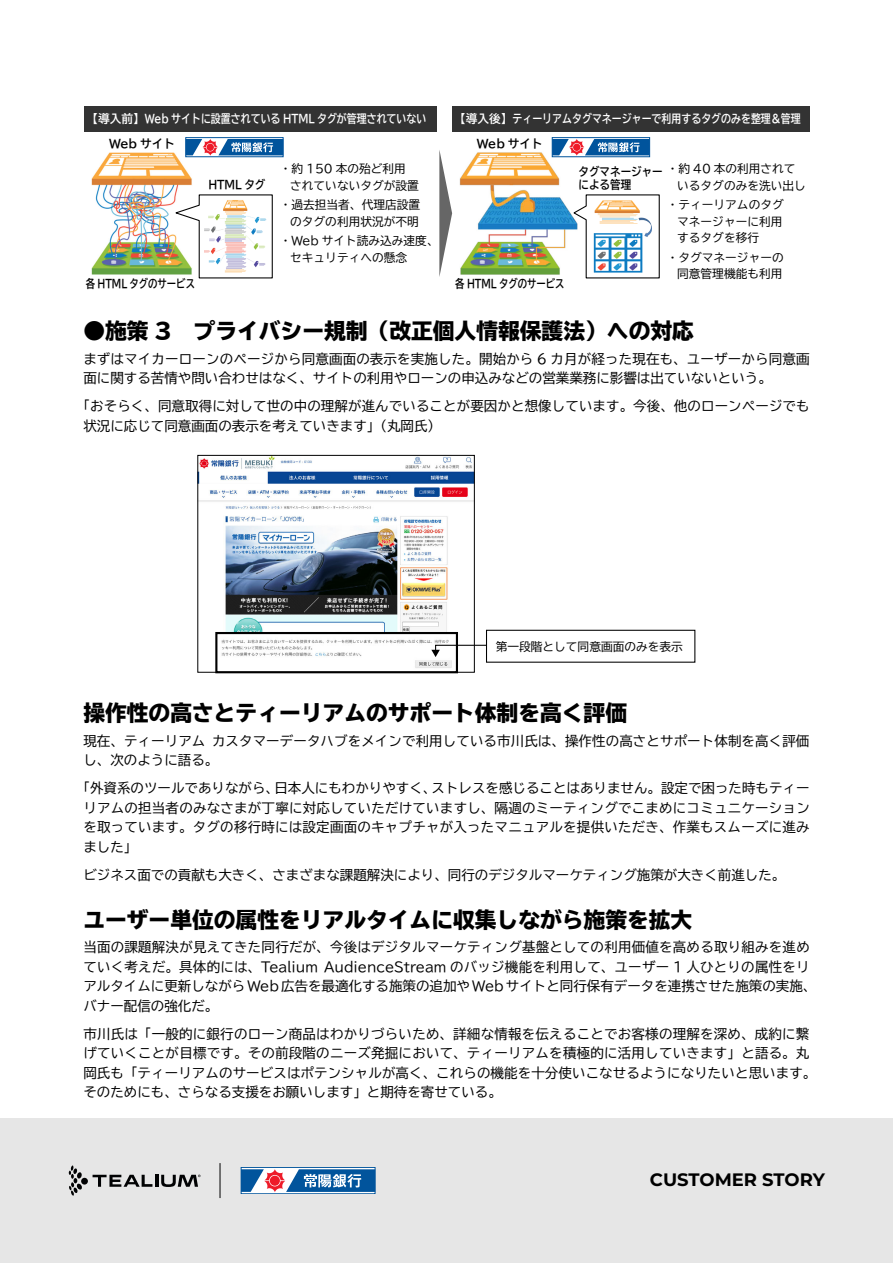
<style>
.page{position:relative;width:893px;height:1263px;background:#fff}
.page>*{position:absolute;margin:0;border:0;box-sizing:border-box;transform-origin:0 0}
.t-H2-つめ{font:800 21.75px "TBUD Go Std";color:#000}
.t-end-Customer_Story{font:700 18px "Montserrat";letter-spacing:-.005em;color:#000}
._0-body-9pt-つめ{font:13.5px/19.5px "TBUD Go Std";letter-spacing:.005em;color:#000}
.t1{font:11.7px/16.5px "TBUD Go Std";color:#000}
.t2{font:700 11.7px/24.2px "TBUD Go Std";color:#fff}
.t3{font:700 11.7px "TBUD Go Std";color:#000;scale:.8 1}
.t4{font:700 11.7px/13.5px "TBUD Go Std";color:#000;scale:.9 1}
.s1{color:#000}
</style>
<div class="page">
<div style="left:0;top:1118px;width:893px;height:145px;background:#e6e6e6"></div>
<hr style="left:220px;top:1163px;width:1px;height:35px;background:#000">
<div style="left:81px;top:1178px;width:7px;height:6px;background:#010203;border-radius:50%"></div>
<svg style="left:69px;top:1165px;width:13px;height:30px"></svg>
<svg style="left:93px;top:1174px;width:108px;height:13px"></svg>
<img style="left:91px;top:152px;width:102px;height:123px">
<img style="left:459px;top:152px;width:119px;height:123px">
<svg style="left:173px;top:194px;width:100px;height:85px"></svg>
<svg style="left:572px;top:194px;width:88px;height:85px"></svg>
<img style="left:204px;top:200px;width:63px;height:73px">
<img style="left:594px;top:200px;width:58px;height:73px">
<div style="left:84px;top:106px;width:353px;height:26px;background:#333"></div>
<svg style="left:439px;top:150px;width:13px;height:127px"></svg>
<div style="left:452px;top:106px;width:357px;height:26px;background:#333"></div>
<div style="left:186px;top:137px;width:97px;height:20px;border:1px solid #01549c"></div>
<svg style="left:186px;top:139px;width:97px;height:17px"></svg>
<div style="left:552px;top:137px;width:98px;height:20px;border:1px solid #01549c"></div>
<svg style="left:552px;top:139px;width:98px;height:17px"></svg>
<img style="left:200px;top:457px;width:273px;height:211px">
<div style="left:198px;top:455px;width:277px;height:217px;border:1px solid #000"></div>
<div style="left:215px;top:632px;width:243px;height:41px;border:2px solid #000"></div>
<svg style="left:431px;top:644px;width:55px;height:13px"></svg>
<div style="left:486px;top:630px;width:209px;height:33px;border:1px solid #000"></div>
<div style="left:241px;top:1167px;width:134px;height:27px;border:1px solid #01549c"></div>
<svg style="left:241px;top:1169px;width:134px;height:23px;background:#6687b3"></svg>
<p class="t2" style="left:109px;top:107px;width:319px;text-indent:-23px">【導入前】Web サイトに設置されている HTML タグが管理されていない<br><span class="s1">Web サイト</span></p>
<p class="t2" style="left:477px;top:107px;width:325px;text-indent:-23px">【導入後】ティーリアムタグマネージャーで利用するタグのみを整理＆管理<br><span class="s1">Web サイト</span></p>
<p class="t4" style="left:579px;top:165px;width:95px">タグマネージャーによる管理</p>
<p class="t1" style="left:677px;top:161px;width:130px;text-indent:-10px">・約 40 本の利用されているタグのみを洗い出し</p>
<p class="t1" style="left:677px;top:197px;width:108px;text-align:justify;text-indent:-10px">・ティーリアムのタグマネージャーに利用するタグを移行</p>
<p class="t1" style="left:667px;top:249px;width:118px;text-align:right">・タグマネージャーの同意管理機能も利用</p>
<p class="t-H2-つめ" style="left:83px;top:318px;width:612px">●施策 3　プライバシー規制（改正個人情報保護法）への対応</p>
<p class="_0-body-9pt-つめ" style="left:83px;top:349px;width:728px">まずはマイカーローンのページから同意画面の表示を実施した。開始から 6 カ月が経った現在も、ユーザーから同意画面に関する苦情や問い合わせはなく、サイトの利用やローンの申込みなどの営業業務に影響は出ていないという。</p>
<p class="_0-body-9pt-つめ" style="left:83px;top:396px;width:728px;text-indent:-7px">「おそらく、同意取得に対して世の中の理解が進んでいることが要因かと想像しています。今後、他のローンページでも状況に応じて同意画面の表示を考えていきます」（丸岡氏）</p>
<p class="t1" style="left:290px;top:161px;width:130px;text-indent:-10px">・約 150 本の殆ど利用されていないタグが設置</p>
<p class="t1" style="left:280px;top:197px;width:142px;text-align:right">・過去担当者、代理店設置のタグの利用状況が不明</p>
<p class="t1" style="left:290px;top:233px;width:150px;text-indent:-10px">・Web サイト読み込み速度、セキュリティへの懸念</p>
<p class="t4" style="left:208px;top:178px;width:65px">HTML タグ</p>
<p class="t3" style="left:86px;top:274px;width:138px">各 HTML タグのサービス</p>
<p class="t3" style="left:455px;top:274px;width:138px">各 HTML タグのサービス</p>
<p class="t1" style="left:496px;top:638px;width:189px">第一段階として同意画面のみを表示</p>
<p class="t-H2-つめ" style="left:83px;top:700px;width:545px">操作性の高さとティーリアムのサポート体制を高く評価</p>
<p class="_0-body-9pt-つめ" style="left:83px;top:730px;width:728px">現在、ティーリアムカスタマーデータハブをメインで利用している市川氏は、操作性の高さとサポート体制を高く評価し、次のように語る。</p>
<p class="_0-body-9pt-つめ" style="left:83px;top:778px;width:728px;text-align:justify;text-indent:-7px">「外資系のツールでありながら、日本人にもわかりやすく、ストレスを感じることはありません。設定で困った時もティーリアムの担当者のみなさまが丁寧に対応していただけていますし、隔週のミーティングでこまめにコミュニケーションを取っています。タグの移行時には設定画面のキャプチャが入ったマニュアルを提供いただき、作業もスムーズに進みました」</p>
<p class="_0-body-9pt-つめ" style="left:83px;top:864px;width:703px">ビジネス面での貢献も大きく、さまざまな課題解決により、同行のデジタルマーケティング施策が大きく前進した。</p>
<p class="t-H2-つめ" style="left:83px;top:907px;width:611px">ユーザー単位の属性をリアルタイムに収集しながら施策を拡大</p>
<p class="_0-body-9pt-つめ" style="left:83px;top:937px;width:734px">当面の課題解決が見えてきた同行だが、今後はデジタルマーケティング基盤としての利用価値を高める取り組みを進めていく考えだ。具体的には、Tealium AudienceStream のバッジ機能を利用して、ユーザー 1 人ひとりの属性をリアルタイムに更新しながら Web 広告を最適化する施策の追加や Web サイトと同行保有データを連携させた施策の実施、バナー配信の強化だ。</p>
<p class="_0-body-9pt-つめ" style="left:83px;top:1024px;width:735px">市川氏は「一般的に銀行のローン商品はわかりづらいため、詳細な情報を伝えることでお客様の理解を深め、成約に繋げていくことが目標です。その前段階のニーズ発掘において、ティーリアムを積極的に活用していきます」と語る。丸岡氏も「ティーリアムのサービスはポテンシャルが高く、これらの機能を十分使いこなせるようになりたいと思います。そのためにも、さらなる支援をお願いします」と期待を寄せている。</p>
<p class="t-end-Customer_Story" style="left:650px;top:1166px;width:176px">CUSTOMER STORY</p>
</div>
